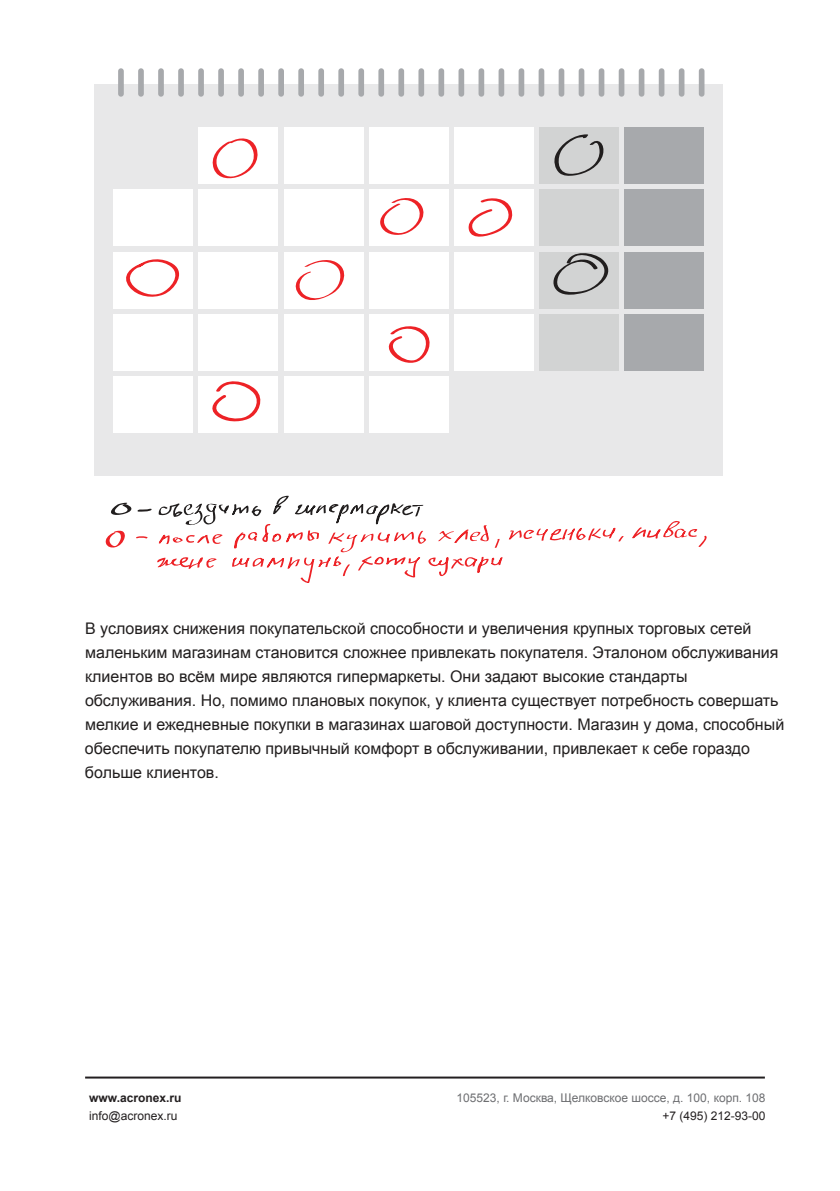
<style>
.page{position:relative;width:840px;height:1191px;background:#fff}
.page>*{position:absolute;margin:0;border:0;box-sizing:border-box;transform-origin:0 0}
.t1{font:16px/24px "Arial";color:#211e1e}
.t2{font:12px "Arial";color:#6d6e71}
.t3{font:12px "Arial";color:#231f20}
.t4{font:700 12px "Arial";color:#231f20}
</style>
<div class="page">
<div style="left:94px;top:84px;width:628px;height:391px;background:#e8e8e9"></div>
<div style="left:198px;top:127px;width:80px;height:57px;background:#fff"></div>
<div style="left:283px;top:127px;width:80px;height:57px;background:#fff"></div>
<div style="left:369px;top:127px;width:79px;height:57px;background:#fff"></div>
<div style="left:454px;top:127px;width:79px;height:57px;background:#fff"></div>
<div style="left:113px;top:189px;width:80px;height:57px;background:#fff"></div>
<div style="left:198px;top:189px;width:80px;height:57px;background:#fff"></div>
<div style="left:283px;top:189px;width:80px;height:57px;background:#fff"></div>
<div style="left:369px;top:189px;width:79px;height:57px;background:#fff"></div>
<div style="left:454px;top:189px;width:79px;height:57px;background:#fff"></div>
<div style="left:113px;top:252px;width:80px;height:56px;background:#fff"></div>
<div style="left:198px;top:252px;width:80px;height:56px;background:#fff"></div>
<div style="left:283px;top:252px;width:80px;height:56px;background:#fff"></div>
<div style="left:369px;top:252px;width:79px;height:56px;background:#fff"></div>
<div style="left:454px;top:252px;width:79px;height:56px;background:#fff"></div>
<div style="left:113px;top:314px;width:80px;height:57px;background:#fff"></div>
<div style="left:198px;top:314px;width:80px;height:57px;background:#fff"></div>
<div style="left:283px;top:314px;width:80px;height:57px;background:#fff"></div>
<div style="left:369px;top:314px;width:79px;height:57px;background:#fff"></div>
<div style="left:113px;top:376px;width:80px;height:57px;background:#fff"></div>
<div style="left:198px;top:376px;width:80px;height:57px;background:#fff"></div>
<div style="left:283px;top:376px;width:80px;height:57px;background:#fff"></div>
<div style="left:369px;top:376px;width:79px;height:57px;background:#fff"></div>
<div style="left:454px;top:314px;width:79px;height:57px;background:#fff"></div>
<div style="left:539px;top:127px;width:79px;height:57px;background:#d2d3d3"></div>
<div style="left:539px;top:189px;width:79px;height:57px;background:#d2d3d3"></div>
<div style="left:539px;top:252px;width:79px;height:56px;background:#d2d3d3"></div>
<div style="left:539px;top:314px;width:79px;height:57px;background:#d2d3d3"></div>
<div style="left:624px;top:127px;width:79px;height:57px;background:#a7a9ac"></div>
<div style="left:624px;top:189px;width:79px;height:57px;background:#a7a9ac"></div>
<div style="left:624px;top:252px;width:79px;height:56px;background:#a7a9ac"></div>
<div style="left:624px;top:314px;width:79px;height:57px;background:#a7a9ac"></div>
<div style="left:118px;top:68px;width:6px;height:29px;background:#a7a9ac;border-radius:3px"></div>
<div style="left:138px;top:68px;width:6px;height:29px;background:#a7a9ac;border-radius:3px"></div>
<div style="left:158px;top:68px;width:6px;height:29px;background:#a7a9ac;border-radius:3px"></div>
<div style="left:178px;top:68px;width:6px;height:29px;background:#a7a9ac;border-radius:3px"></div>
<div style="left:198px;top:68px;width:6px;height:29px;background:#a7a9ac;border-radius:3px"></div>
<div style="left:218px;top:68px;width:6px;height:29px;background:#a7a9ac;border-radius:3px"></div>
<div style="left:238px;top:68px;width:6px;height:29px;background:#a7a9ac;border-radius:3px"></div>
<div style="left:258px;top:68px;width:6px;height:29px;background:#a7a9ac;border-radius:3px"></div>
<div style="left:278px;top:68px;width:6px;height:29px;background:#a7a9ac;border-radius:3px"></div>
<div style="left:298px;top:68px;width:6px;height:29px;background:#a7a9ac;border-radius:3px"></div>
<div style="left:318px;top:68px;width:6px;height:29px;background:#a7a9ac;border-radius:3px"></div>
<div style="left:338px;top:68px;width:6px;height:29px;background:#a7a9ac;border-radius:3px"></div>
<div style="left:358px;top:68px;width:6px;height:29px;background:#a7a9ac;border-radius:3px"></div>
<div style="left:378px;top:68px;width:6px;height:29px;background:#a7a9ac;border-radius:3px"></div>
<div style="left:398px;top:68px;width:6px;height:29px;background:#a7a9ac;border-radius:3px"></div>
<div style="left:418px;top:68px;width:6px;height:29px;background:#a7a9ac;border-radius:3px"></div>
<div style="left:438px;top:68px;width:6px;height:29px;background:#a7a9ac;border-radius:3px"></div>
<div style="left:458px;top:68px;width:6px;height:29px;background:#a7a9ac;border-radius:3px"></div>
<div style="left:478px;top:68px;width:6px;height:29px;background:#a7a9ac;border-radius:3px"></div>
<div style="left:498px;top:68px;width:6px;height:29px;background:#a7a9ac;border-radius:3px"></div>
<div style="left:518px;top:68px;width:6px;height:29px;background:#a7a9ac;border-radius:3px"></div>
<div style="left:538px;top:68px;width:6px;height:29px;background:#a7a9ac;border-radius:3px"></div>
<div style="left:558px;top:68px;width:6px;height:29px;background:#a7a9ac;border-radius:3px"></div>
<div style="left:578px;top:68px;width:6px;height:29px;background:#a7a9ac;border-radius:3px"></div>
<div style="left:598px;top:68px;width:6px;height:29px;background:#a7a9ac;border-radius:3px"></div>
<div style="left:618px;top:68px;width:6px;height:29px;background:#a7a9ac;border-radius:3px"></div>
<div style="left:638px;top:68px;width:6px;height:29px;background:#a7a9ac;border-radius:3px"></div>
<div style="left:658px;top:68px;width:6px;height:29px;background:#a7a9ac;border-radius:3px"></div>
<div style="left:678px;top:68px;width:6px;height:29px;background:#a7a9ac;border-radius:3px"></div>
<div style="left:698px;top:68px;width:6px;height:29px;background:#a7a9ac;border-radius:3px"></div>
<svg style="left:554px;top:134px;width:50px;height:42px"></svg>
<svg style="left:553px;top:253px;width:56px;height:42px"></svg>
<svg style="left:468px;top:198px;width:45px;height:39px"></svg>
<svg style="left:380px;top:198px;width:44px;height:37px"></svg>
<svg style="left:295px;top:260px;width:50px;height:40px"></svg>
<svg style="left:126px;top:259px;width:54px;height:38px"></svg>
<svg style="left:388px;top:326px;width:42px;height:37px"></svg>
<svg style="left:212px;top:138px;width:46px;height:41px"></svg>
<svg style="left:212px;top:381px;width:49px;height:41px"></svg>
<svg style="left:508px;top:527px;width:116px;height:15px"></svg>
<svg style="left:632px;top:521px;width:75px;height:26px"></svg>
<svg style="left:105px;top:496px;width:397px;height:87px"></svg>
<hr style="left:85px;top:1076px;width:679px;height:2px;background:#231f20">
<p class="t1" style="left:85px;top:616px;width:700px">В условиях снижения покупательской способности и увеличения крупных торговых сетей маленьким магазинам становится сложнее привлекать покупателя. Эталоном обслуживания клиентов во всём мире являются гипермаркеты. Они задают высокие стандарты обслуживания. Но, помимо плановых покупок, у клиента существует потребность совершать мелкие и ежедневные покупки в магазинах шаговой доступности. Магазин у дома, способный обеспечить покупателю привычный комфорт в обслуживании, привлекает к себе гораздо больше клиентов.</p>
<p class="t4" style="left:89px;top:1090px;width:94px">www.acronex.ru</p>
<p class="t3" style="left:89px;top:1108px;width:90px">info@acronex.ru</p>
<p class="t2" style="left:456px;top:1090px;width:310px">105523, г. Москва, Щелковское шоссе, д. 100, корп. 108</p>
<p class="t3" style="left:662px;top:1108px;width:105px">+7 (495) 212-93-00</p>
</div>
